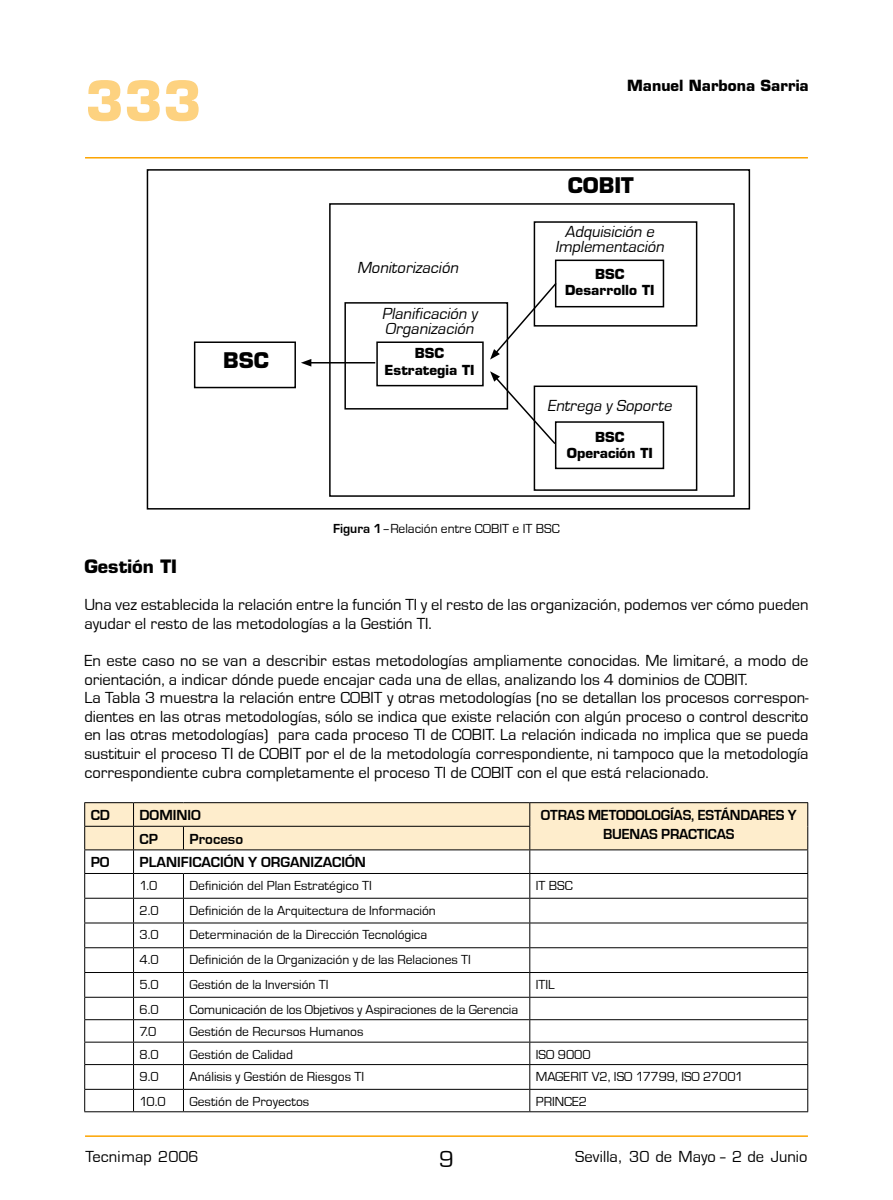
<style>
.page{position:relative;width:893px;height:1200px;background:#fff}
.page>*{position:absolute;margin:0;border:0;box-sizing:border-box;transform-origin:0 0}
.t1{font:700 54px "Eurostile";color:#fdd280}
.t2{font:700 21px "Eurostile";color:#000}
.t3{font:700 18px "Eurostile";color:#000}
.t4{font:16.5px/18.6px "Eurostile T";color:#000}
.t5{font:italic 16.5px/15px "Eurostile T";color:#000}
.t6{font:16.5px "Eurostile";color:#000}
.t7{font:700 15px/18.6px "Eurostile T";letter-spacing:-.01em;color:#000;text-align:center}
.t8{font:700 15px "Eurostile";color:#000}
.t9{font:13.5px "Eurostile T";color:#000}
.t10{font:700 13.5px/16.2px "Eurostile";color:#000;text-align:center}
.s1{font-weight:700}
</style>
<div class="page">
<hr style="left:85px;top:1135px;width:723px;height:1px;background:#fca400">
<hr style="left:85px;top:157px;width:723px;height:1px;background:#fca400">
<hr style="left:84px;top:1111px;width:50px;height:1px;background:#000">
<hr style="left:134px;top:1111px;width:49px;height:1px;background:#000">
<hr style="left:183px;top:1111px;width:347px;height:1px;background:#000">
<hr style="left:530px;top:1111px;width:278px;height:1px;background:#000">
<svg style="left:84px;top:802px;width:724px;height:309px"></svg>
<div style="left:147px;top:169px;width:603px;height:340px;border:2px solid #000"></div>
<div style="left:194px;top:341px;width:102px;height:47px;border:2px solid #000"></div>
<div style="left:344px;top:302px;width:164px;height:107px;border:2px solid #000"></div>
<div style="left:376px;top:341px;width:108px;height:45px;border:2px solid #000"></div>
<div style="left:555px;top:259px;width:109px;height:48px;border:2px solid #000"></div>
<div style="left:534px;top:221px;width:163px;height:105px;border:2px solid #000"></div>
<div style="left:534px;top:385px;width:163px;height:105px;border:2px solid #000"></div>
<div style="left:555px;top:421px;width:109px;height:48px;border:2px solid #000"></div>
<div style="left:329px;top:203px;width:406px;height:293px;border:2px solid #000"></div>
<svg style="left:490px;top:281px;width:68px;height:78px"></svg>
<svg style="left:490px;top:371px;width:67px;height:74px"></svg>
<hr style="left:309px;top:362px;width:66px;height:1px;background:#000">
<svg style="left:301px;top:359px;width:10px;height:7px"></svg>
<h1 class="t1" style="left:85px;top:68px;width:118px">333</h1>
<p class="t8" style="left:627px;top:76px;width:183px">Manuel Narbona Sarria</p>
<p class="t2" style="left:568px;top:173px;width:68px">COBIT</p>
<p class="t5" style="left:357px;top:260px;width:106px">Monitorización</p>
<p class="t5" style="left:382px;top:306px;width:97px">Planificación y<br>Organización</p>
<p class="t2" style="left:223px;top:347px;width:47px">BSC</p>
<p class="t10" style="left:384px;top:345px;width:92px">BSC<br>Estrategia TI</p>
<p class="t5" style="left:555px;top:224px;width:114px;text-align:center">Adquisición e<br>Implementación</p>
<p class="t10" style="left:565px;top:266px;width:91px">BSC<br>Desarrollo TI</p>
<p class="t5" style="left:548px;top:398px;width:129px">Entrega y Soporte</p>
<p class="t10" style="left:567px;top:428px;width:87px">BSC<br>Operación TI</p>
<p class="t9" style="left:333px;top:521px;width:228px"><span class="s1">Figura 1</span>–Relación entre COBIT e IT BSC</p>
<p class="t3" style="left:84px;top:555px;width:94px">Gestión TI</p>
<p class="t4" style="left:84px;top:595px;width:726px">Una vez establecida la relación entre la función TI y el resto de las organización, podemos ver cómo pueden ayudar el resto de las metodologías a la Gestión TI.</p>
<p class="t4" style="left:84px;top:651px;width:726px">En este caso no se van a describir estas metodologías ampliamente conocidas. Me limitaré, a modo de orientación, a indicar dónde puede encajar cada una de ellas, analizando los 4 dominios de COBIT.<br>La Tabla 3 muestra la relación entre COBIT y otras metodologías (no se detallan los procesos correspon&shy;dientes en las otras metodologías, sólo se indica que existe relación con algún proceso o control descrito en las otras metodologías) para cada proceso TI de COBIT. La relación indicada no implica que se pueda sustituir el proceso TI de COBIT por el de la metodología correspondiente, ni tampoco que la metodología correspondiente cubra completamente el proceso TI de COBIT con el que está relacionado.</p>
<p class="t7" style="left:91px;top:806px;width:21px">CD</p>
<p class="t7" style="left:140px;top:806px;width:63px">DOMINIO</p>
<p class="t7" style="left:541px;top:806px;width:257px">OTRAS METODOLOGÍAS, ESTÁNDARES Y<br>BUENAS PRACTICAS</p>
<p class="t7" style="left:140px;top:829px;width:20px">CP</p>
<p class="t7" style="left:189px;top:829px;width:55px">Proceso</p>
<p class="t7" style="left:91px;top:853px;width:20px">PO</p>
<p class="t7" style="left:140px;top:853px;width:228px">PLANIFICACIÓN Y ORGANIZACIÓN</p>
<p class="t9" style="left:140px;top:878px;width:19px">1.0</p>
<p class="t9" style="left:189px;top:878px;width:184px">Definición del Plan Estratégico TI</p>
<p class="t9" style="left:536px;top:878px;width:39px">IT BSC</p>
<p class="t9" style="left:140px;top:902px;width:21px">2.0</p>
<p class="t9" style="left:189px;top:902px;width:248px">Definición de la Arquitectura de Información</p>
<p class="t9" style="left:140px;top:927px;width:21px">3.0</p>
<p class="t9" style="left:189px;top:927px;width:239px">Determinación de la Dirección Tecnológica</p>
<p class="t9" style="left:140px;top:952px;width:21px">4.0</p>
<p class="t9" style="left:189px;top:952px;width:283px">Definición de la Organización y de las Relaciones TI</p>
<p class="t9" style="left:140px;top:976px;width:21px">5.0</p>
<p class="t9" style="left:189px;top:976px;width:141px">Gestión de la Inversión TI</p>
<p class="t9" style="left:536px;top:976px;width:20px">ITIL</p>
<p class="t9" style="left:140px;top:1001px;width:21px">6.0</p>
<p class="t9" style="left:189px;top:1001px;width:330px">Comunicación de los Objetivos y Aspiraciones de la Gerencia</p>
<p class="t9" style="left:140px;top:1024px;width:18px">7.0</p>
<p class="t9" style="left:189px;top:1024px;width:175px">Gestión de Recursos Humanos</p>
<p class="t9" style="left:140px;top:1046px;width:21px">8.0</p>
<p class="t9" style="left:189px;top:1046px;width:105px">Gestión de Calidad</p>
<p class="t9" style="left:536px;top:1046px;width:57px">ISO 9000</p>
<p class="t9" style="left:140px;top:1068px;width:21px">9.0</p>
<p class="t9" style="left:189px;top:1068px;width:176px">Análisis y Gestión de Riesgos TI</p>
<p class="t9" style="left:536px;top:1068px;width:209px">MAGERIT V2, ISO 17799, ISO 27001</p>
<p class="t9" style="left:140px;top:1093px;width:28px">10.0</p>
<p class="t9" style="left:189px;top:1093px;width:121px">Gestión de Proyectos</p>
<p class="t9" style="left:536px;top:1093px;width:53px">PRINCE2</p>
<p class="t6" style="left:85px;top:1146px;width:115px">Tecnimap 2006</p>
<p class="t4" style="left:575px;top:1146px;width:234px">Sevilla, 30 de Mayo - 2 de Junio</p>
</div>
